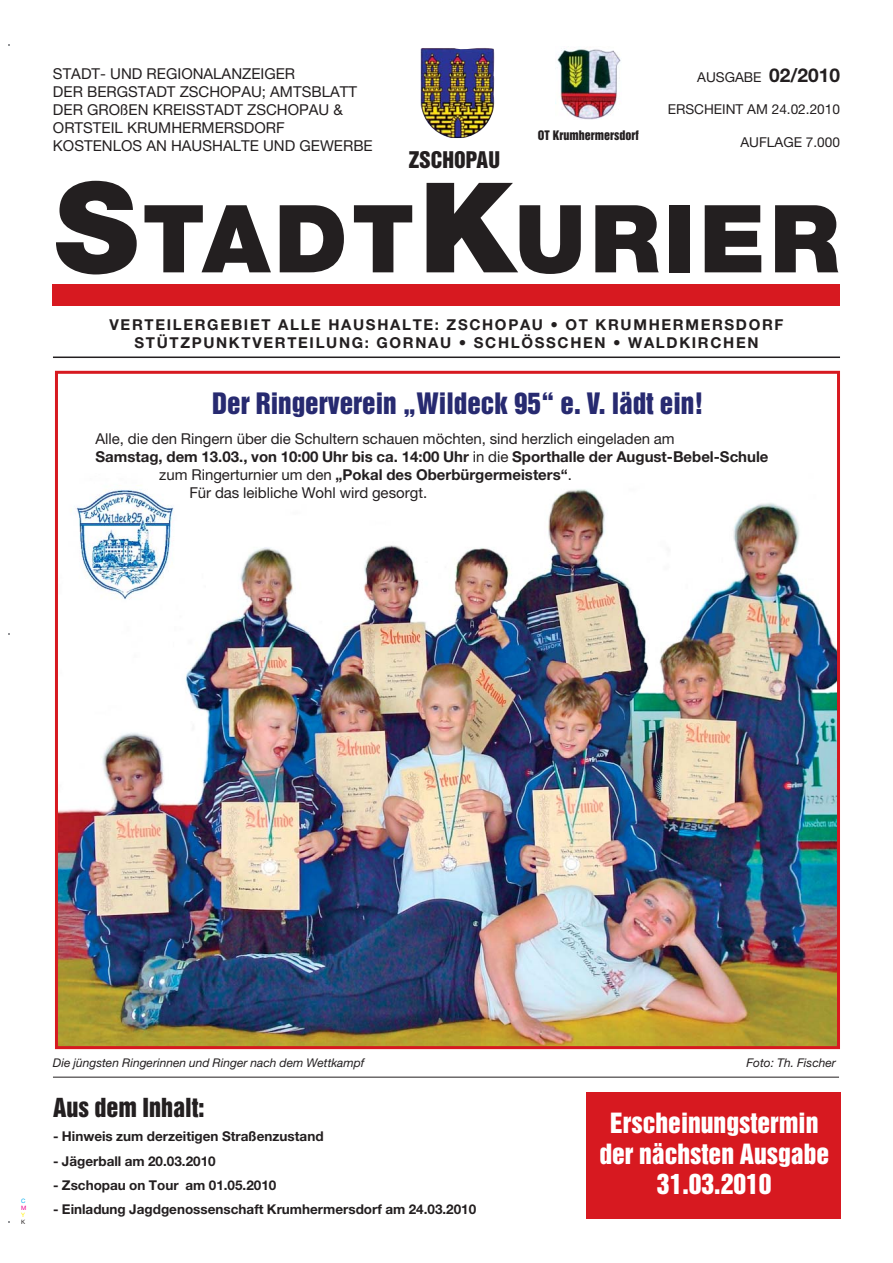
<style>
.page{position:relative;width:893px;height:1263px;background:#fff}
.page>*{position:absolute;margin:0;border:0;box-sizing:border-box;transform-origin:0 0}
.t1{font:900 93.9px "Helvetica Neue";letter-spacing:.045em;color:#231f20}
.t2{font:27px "Helvetica Inserat";color:#272a70}
.t3{font:25.5px/30.6px "Helvetica Inserat";color:#fff;text-align:center}
.t4{font:24px "Helvetica Inserat";color:#231f20}
.t5{font:21px "Helvetica Inserat";color:#231f20}
.t6{font:15px/18px "Helvetica Neue";color:#231f20}
.t7{font:700 15px "Helvetica Neue";color:#231f20}
.t8{font:700 15px/18px "Helvetica Neue";letter-spacing:.11em;color:#231f20;text-align:center}
.t9{font:13.65px "Helvetica Neue";color:#231f20}
.t10{font:700 13.5px "Helvetica Neue";color:#231f20}
.t11{font:italic 12px "Helvetica Neue";color:#231f20}
.t12{font:12px "Helvetica Inserat";color:#231f20}
.t13{font:6px "Helvetica Neue";color:#00adef}
.t14{font:6px "Helvetica Neue";color:#ec008c}
.t15{font:6px "Helvetica Neue";color:#fff200}
.t16{font:6px "Helvetica Neue";color:#231f20}
.s1{font-weight:700;font-size:19.05px}
.s2{font-size:125.25px}
.s3{font-weight:400}
</style>
<div class="page">
<div style="left:53px;top:284px;width:787px;height:21px;background:#d71920"></div>
<img style="left:420px;top:48px;width:75px;height:90px">
<img style="left:557px;top:49px;width:64px;height:71px">
<hr style="left:53px;top:357px;width:787px;height:1px;background:#231f20">
<div style="left:586px;top:1092px;width:254px;height:127px;background:#d71920"></div>
<img style="left:59px;top:485px;width:777px;height:560px">
<div style="left:55px;top:371px;width:785px;height:678px;border:3px solid #d71920"></div>
<hr style="left:53px;top:1077px;width:786px;height:1px;background:#231f20">
<p class="t9" style="left:697px;top:72px;width:144px">AUSGABE <span class="s1">02/2010</span></p>
<p class="t9" style="left:667px;top:105px;width:174px">ERSCHEINT AM 24.02.2010</p>
<p class="t9" style="left:740px;top:138px;width:101px">AUFLAGE 7.000</p>
<p class="t6" style="left:53px;top:66px;width:321px">STADT- UND REGIONALANZEIGER<br>DER BERGSTADT ZSCHOPAU; AMTSBLATT<br>DER GROßEN KREISSTADT ZSCHOPAU &amp;<br>ORTSTEIL KRUMHERMERSDORF<br>KOSTENLOS AN HAUSHALTE UND GEWERBE</p>
<h1 class="t1" style="left:54px;top:205px;width:786px"><span class="s2">S</span>TADT<span class="s2">K</span>URIER</h1>
<p class="t12" style="left:538px;top:131px;width:102px">OT Krumhermersdorf</p>
<h3 class="t5" style="left:409px;top:151px;width:93px">ZSCHOPAU</h3>
<p class="t8" style="left:109px;top:317px;width:675px">VERTEILERGEBIET ALLE HAUSHALTE: ZSCHOPAU • OT KRUMHERMERSDORF<br>STÜTZPUNKTVERTEILUNG: GORNAU • SCHLÖSSCHEN • WALDKIRCHEN</p>
<h2 class="t2" style="left:212px;top:392px;width:492px">Der Ringerverein „Wildeck 95“ e. V. lädt ein!</h2>
<p class="t6" style="left:95px;top:431px;width:580px">Alle, die den Ringern über die Schultern schauen möchten, sind herzlich eingeladen am</p>
<p class="t7" style="left:95px;top:451px;width:674px">Samstag, dem 13.03., von 10:00 Uhr bis ca. 14:00 Uhr <span class="s3">in die</span> Sporthalle der August-Bebel-Schule</p>
<p class="t7" style="left:159px;top:469px;width:414px"><span class="s3">zum Ringerturnier um den</span> „Pokal des Oberbürgermeisters“<span class="s3">.</span></p>
<p class="t6" style="left:189px;top:485px;width:239px">Für das leibliche Wohl wird gesorgt.</p>
<p class="t13" style="left:21px;top:1198px;width:6px">C</p>
<p class="t14" style="left:21px;top:1206px;width:7px">M</p>
<p class="t15" style="left:21px;top:1213px;width:5px">Y</p>
<p class="t16" style="left:21px;top:1220px;width:6px">K</p>
<p class="t11" style="left:53px;top:1058px;width:313px">Die jüngsten Ringerinnen und Ringer nach dem Wettkampf</p>
<p class="t11" style="left:746px;top:1058px;width:91px">Foto: Th. Fischer</p>
<h3 class="t4" style="left:53px;top:1097px;width:153px">Aus dem Inhalt:</h3>
<p class="t10" style="left:53px;top:1132px;width:272px">- Hinweis zum derzeitigen Straßenzustand</p>
<p class="t10" style="left:53px;top:1156px;width:164px">- Jägerball am 20.03.2010</p>
<p class="t10" style="left:53px;top:1180px;width:225px">- Zschopau on Tour am 01.05.2010</p>
<p class="t10" style="left:53px;top:1204px;width:425px">- Einladung Jagdgenossenschaft Krumhermersdorf am 24.03.2010</p>
<h3 class="t3" style="left:599px;top:1109px;width:231px">Erscheinungstermin der nächsten Ausgabe<br>31.03.2010</h3>
</div>
